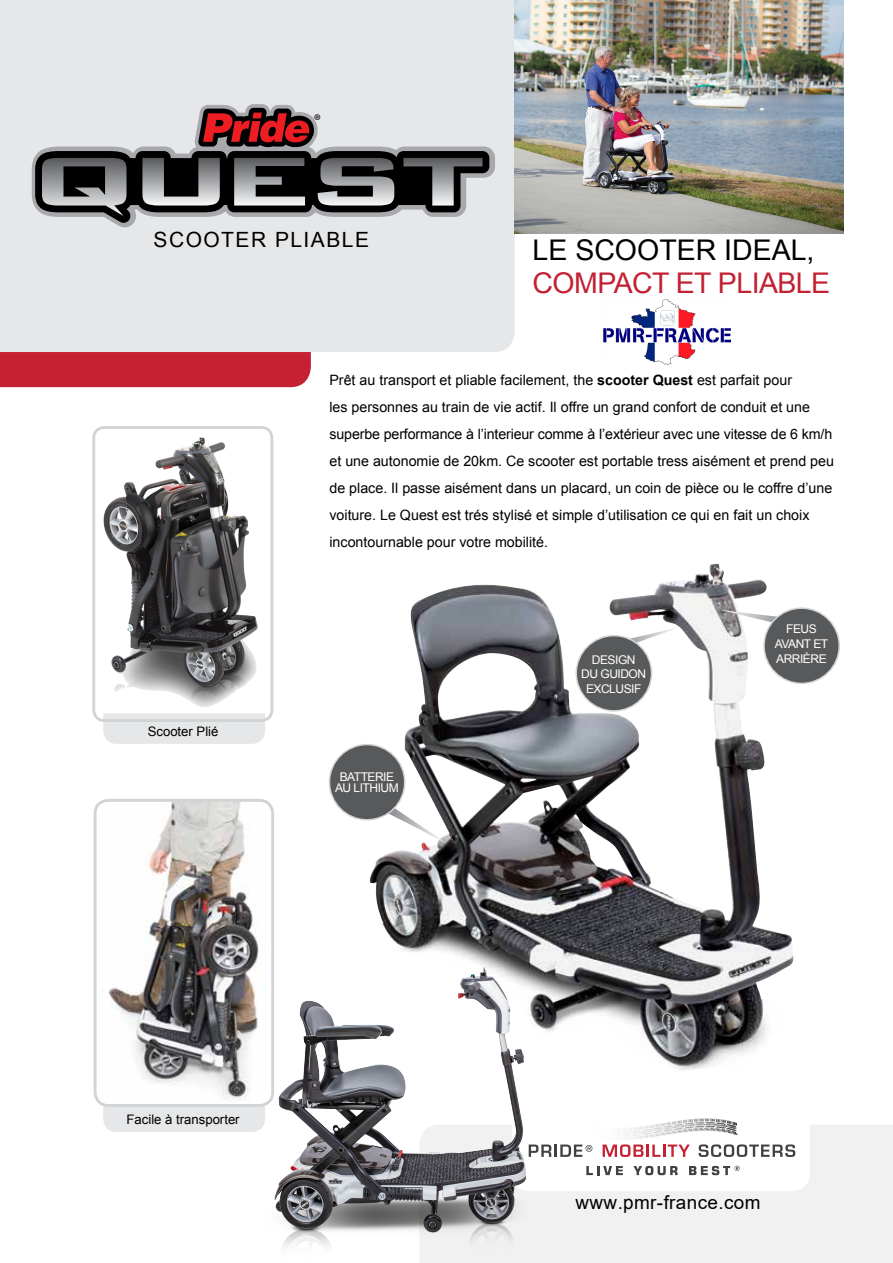
<style>
.page{position:relative;width:893px;height:1263px;background:#fff}
.page>*{position:absolute;margin:0;border:0;box-sizing:border-box;transform-origin:0 0}
.t1{font:28.5px "Arial";letter-spacing:-.02em;color:#c32032}
.t2{font:28.5px "Arial";color:#000}
.t3{font:21px "Arial";letter-spacing:.07em;color:#000}
.t4{font:18.9px "Arial";letter-spacing:.02em;color:#000}
.t5{font:17.1px "Myriad Pro";color:#000}
.t6{font:14.25px/27px "Arial";color:#000}
.t7{font:13.2px "Arial";color:#000}
.t8{font:12px/14.7px "Arial";letter-spacing:-.04em;color:#fff;text-align:center}
.s1{font-weight:700}
.s2{font-style:inherit}
</style>
<div class="page">
<img style="left:96px;top:437px;width:177px;height:281px">
<img style="left:369px;top:564px;width:391px;height:507px">
<div style="left:0;top:352px;width:311px;height:35px;background:#c52034"></div>
<div style="left:0;top:0;width:515px;height:352px;background:#e6e7e8"></div>
<div style="left:103px;top:713px;width:162px;height:31px;background:#e6e7e8"></div>
<div style="left:103px;top:1106px;width:155px;height:26px;background:#e6e7e8"></div>
<div style="left:92px;top:426px;width:181px;height:296px;border:3px solid #d1d3d4;border-radius:11px"></div>
<img style="left:98px;top:803px;width:172px;height:300px">
<div style="left:94px;top:799px;width:180px;height:308px;border:3px solid #d1d3d4;border-radius:13px"></div>
<svg style="left:720px;top:610px;width:68px;height:17px"></svg>
<svg style="left:381px;top:803px;width:66px;height:41px"></svg>
<svg style="left:609px;top:627px;width:72px;height:25px"></svg>
<div style="left:764px;top:608px;width:75px;height:75px;background:#58595b;border-radius:50%"></div>
<div style="left:763px;top:607px;width:77px;height:77px;border:2px solid #d1d3d4;border-radius:50%"></div>
<div style="left:329px;top:744px;width:76px;height:76px;background:#58595b;border-radius:50%"></div>
<div style="left:329px;top:744px;width:76px;height:76px;border:2px solid #d1d3d4;border-radius:50%"></div>
<div style="left:576px;top:636px;width:75px;height:75px;background:#58595b;border-radius:50%"></div>
<div style="left:576px;top:635px;width:76px;height:77px;border:2px solid #d1d3d4;border-radius:50%"></div>
<svg style="left:32px;top:104px;width:463px;height:123px;background:#8f8a8b"></svg>
<div style="left:537px;top:1125px;width:356px;height:138px;background:#f1f1f2"></div>
<svg style="left:537px;top:1118px;width:273px;height:73px"></svg>
<img style="left:514px;top:0;width:329px;height:233px">
<img style="left:258px;top:960px;width:279px;height:303px">
<img style="left:603px;top:299px;width:128px;height:66px">
<p class="t5" style="left:314px;top:109px;width:9px">®</p>
<h2 class="t3" style="left:154px;top:225px;width:217px">SCOOTER PLIABLE</h2>
<h1 class="t2" style="left:533px;top:231px;width:283px">LE SCOOTER IDEAL,</h1>
<h1 class="t1" style="left:533px;top:264px;width:299px">COMPACT ET PLIABLE</h1>
<p class="t6" style="left:329px;top:366px;width:506px">Prêt au transport et pliable facilement, the <span class="s1">scooter Quest</span> est parfait pour<br>les personnes au train de vie actif. Il offre un grand confort de conduit et une superbe performance à l’interieur comme à l’extérieur avec une vitesse de 6 km/h et une autonomie de 20km. Ce scooter est portable tress aisément et prend peu de place. Il passe aisément dans un placard, un coin de pièce ou le coffre d’une voiture. Le Quest est trés stylisé et simple d’utilisation ce qui en fait un choix incontournable pour votre mobilité.</p>
<p class="t7" style="left:148px;top:723px;width:72px">Scooter Plié</p>
<p class="t8" style="left:335px;top:771px;width:65px;line-height:11.7px">BATTERIE<br>AU LITHIUM</p>
<p class="t7" style="left:127px;top:1111px;width:115px">Facile à transporter</p>
<p class="t8" style="left:581px;top:652px;width:66px">DESIGN<br>DU GUIDON<br>EXCLUSIF</p>
<p class="t8" style="left:775px;top:622px;width:55px">FEUS<br>AVANT ET<br>ARRIÈRE</p>
<h3 class="t4" style="left:576px;top:1189px;width:186px"><span class="s2">www.p</span>mr-france.com</h3>
</div>
